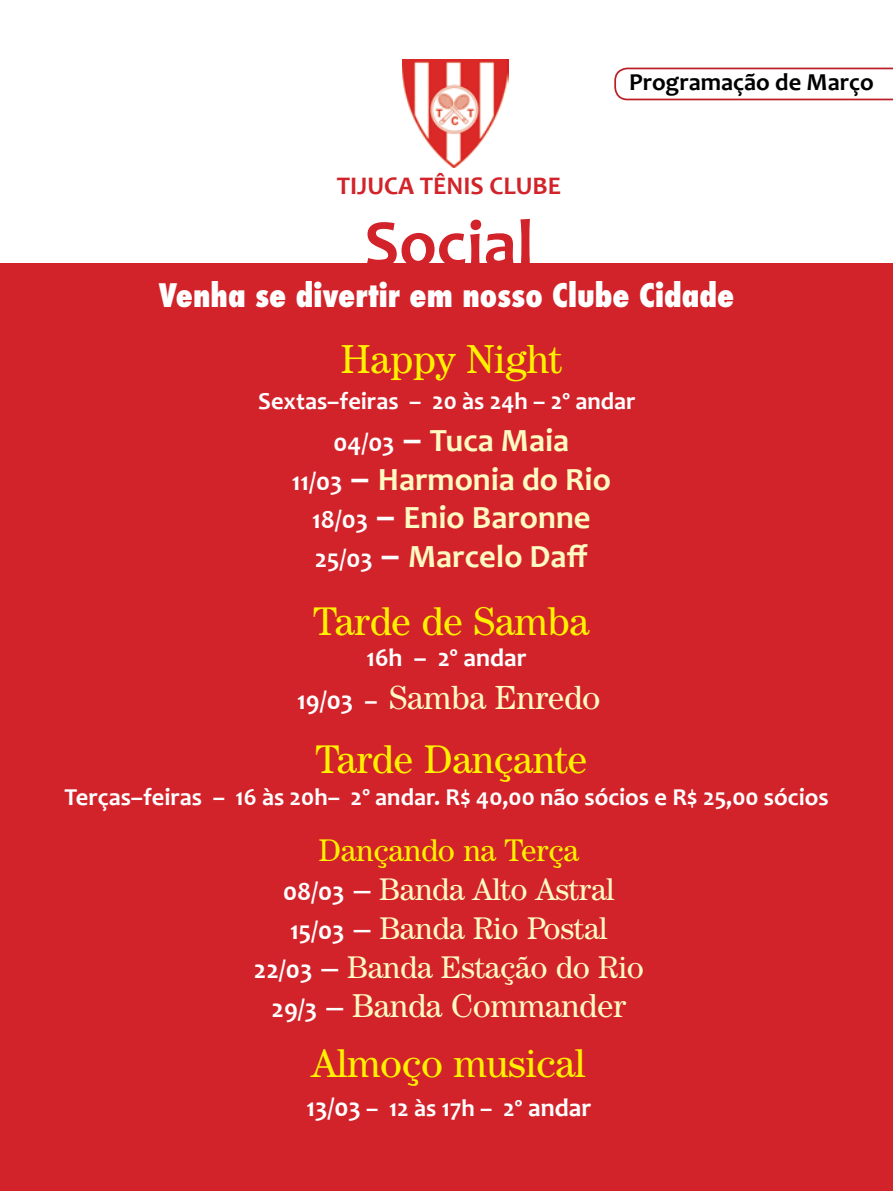
<style>
.page{position:relative;width:893px;height:1191px;background:#fff}
.page>*{position:absolute;margin:0;border:0;box-sizing:border-box;transform-origin:0 0}
.t1{font:700 67.2px "Candara";color:#d2232a}
.t2{font:40.77px "Century IT Cby BT";letter-spacing:-.01em;color:#fff200}
.t3{font:40.25px "Century IT Cby BT";letter-spacing:-.01em;color:#fff200}
.t4{font:33.6px "Century IT Cby BT";letter-spacing:-.01em;color:#fffac2}
.t5{font:33.25px "Century IT Cby BT";letter-spacing:-.01em;color:#fffac2}
.t6{font:700 32.55px/38.5px "Candara";color:#fffac2;text-align:center}
.t7{font:31.5px/39px "Century IT Cby BT";letter-spacing:-.01em;color:#fffac2;text-align:center}
.t8{font:800 condensed 31.5px "Futura";color:#fff}
.t9{font:700 25.55px "Candara";color:#fff}
.t10{font:700 25.38px "Candara";color:#d2232a}
.t11{font:700 24.5px "Candara";color:#fff}
.t12{font:700 24.5px "Candara";color:#000}
.s1{font-size:26.07px;color:#fff}
.s2{font-size:37.8px;color:#fff}
.s3{font-family:"Candara";font-weight:700;font-size:26.25px;color:#fff}
.s4{color:#fff200}
.s5{font-size:33.6px;color:#fff}
.s6{font-size:26.25px}
.s7{font-size:25.55px}
</style>
<div class="page">
<div style="left:0;top:264px;width:893px;height:927px;background:#d2232a"></div>
<img style="left:403px;top:60px;width:105px;height:107px">
<svg style="left:614px;top:68px;width:279px;height:32px"></svg>
<p class="t10" style="left:337px;top:170px;width:226px">TIJUCA TÊNIS CLUBE</p>
<h1 class="t1" style="left:364px;top:201px;width:171px">Social</h1>
<p class="t12" style="left:629px;top:66px;width:246px">Programação de Março</p>
<p class="t8" style="left:159px;top:273px;width:577px">Venha se divertir em nosso Clube Cidade</p>
<h2 class="t2" style="left:341px;top:333px;width:223px">Happy Night</h2>
<p class="t11" style="left:258px;top:386px;width:379px">Sextas–feiras – 20 às 24h – 2º andar</p>
<h3 class="t6" style="left:292px;top:421px;width:321px"><span class="s1">04/03</span> <span class="s2">–</span> Tuca Maia<br><span class="s1">11/03</span> <span class="s2">–</span> Harmonia do Rio<br><span class="s1">18/03</span> <span class="s2">–</span> Enio Baronne<br><span class="s1">25/03</span> <span class="s2">–</span> Marcelo Daff</h3>
<h3 class="t3" style="left:313px;top:596px;width:278px">Tarde de Samba</h3>
<p class="t9" style="left:366px;top:641px;width:162px">16h – 2º andar</p>
<h3 class="t4" style="left:297px;top:676px;width:305px"><span class="s3">19/03 –</span> Samba Enredo</h3>
<h3 class="t3" style="left:315px;top:734px;width:273px">Tarde Dançante</h3>
<p class="t11" style="left:64px;top:781px;width:766px">Terças–feiras – 16 às 20h– 2º andar. R$ 40,00 não sócios e R$ 25,00 sócios</p>
<p class="t7" style="left:254px;top:829px;width:392px"><span class="s4">Dançando na Terça<br></span><span class="s3">08/03</span> <span class="s5">–</span> Banda Alto Astral<br><span class="s3">15/03</span> <span class="s5">–</span> Banda Rio Postal<br><span class="s3">22/03</span> <span class="s5">–</span> Banda Estação do Rio</p>
<h3 class="t5" style="left:271px;top:985px;width:356px"><span class="s3">29/3</span> <span class="s5">–</span> Banda Commander</h3>
<h3 class="t3" style="left:312px;top:1038px;width:275px">Almoço musical</h3>
<p class="t11" style="left:306px;top:1092px;width:286px"><span class="s6">13/03</span> – 12 às 17h – 2º <span class="s7">andar</span></p>
</div>
